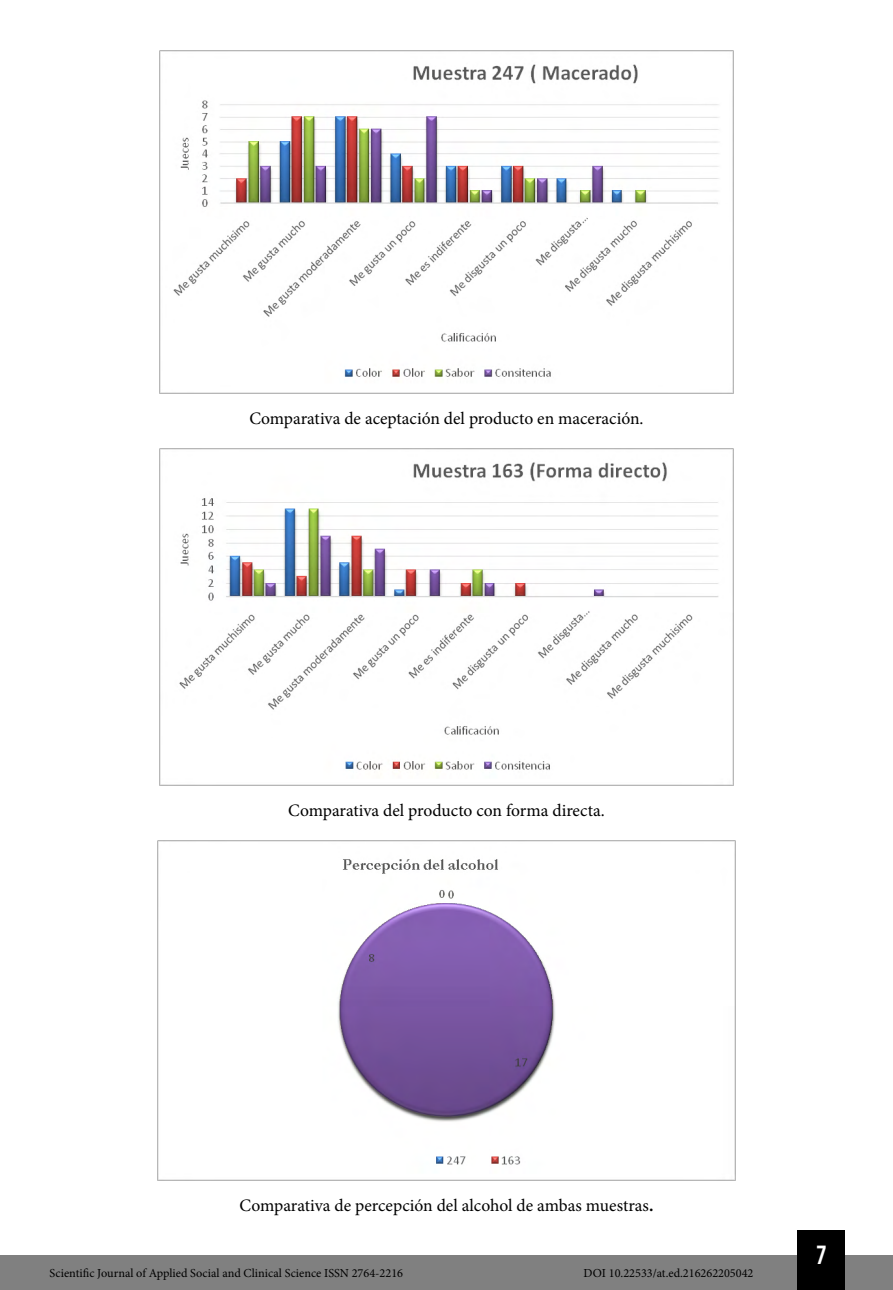
<style>
.page{position:relative;width:893px;height:1290px;background:#fff}
.page>*{position:absolute;margin:0;border:0;box-sizing:border-box;transform-origin:0 0}
.t1{font:26.25px "Bebas Kai";color:#fff}
.Info_Imagem{font:17.5px "Minion Pro";color:#000}
.t2{font:12.25px "Minion Pro";color:#000}
.s1{font-weight:700}
</style>
<div class="page">
<div style="left:0;top:1255px;width:893px;height:35px;background:#808080"></div>
<div style="left:797px;top:1230px;width:48px;height:60px;background:#000"></div>
<img style="left:159px;top:50px;width:575px;height:344px">
<img style="left:159px;top:448px;width:575px;height:338px">
<img style="left:157px;top:840px;width:579px;height:341px">
<p class="Info_Imagem" style="left:249px;top:406px;width:396px">Comparativa de aceptación del producto en maceración.</p>
<p class="Info_Imagem" style="left:288px;top:798px;width:318px">Comparativa del producto con forma directa.</p>
<p class="Info_Imagem" style="left:240px;top:1193px;width:415px">Comparativa de percepción del alcohol de ambas muestras<span class="s1">.</span></p>
<p class="t2" style="left:50px;top:1265px;width:355px">Scientific Journal of Applied Social and Clinical Science ISSN 2764-2216</p>
<p class="t2" style="left:584px;top:1265px;width:171px">DOI 10.22533/at.ed.216262205042</p>
<h1 class="t1" style="left:817px;top:1241px;width:11px">7</h1>
</div>
